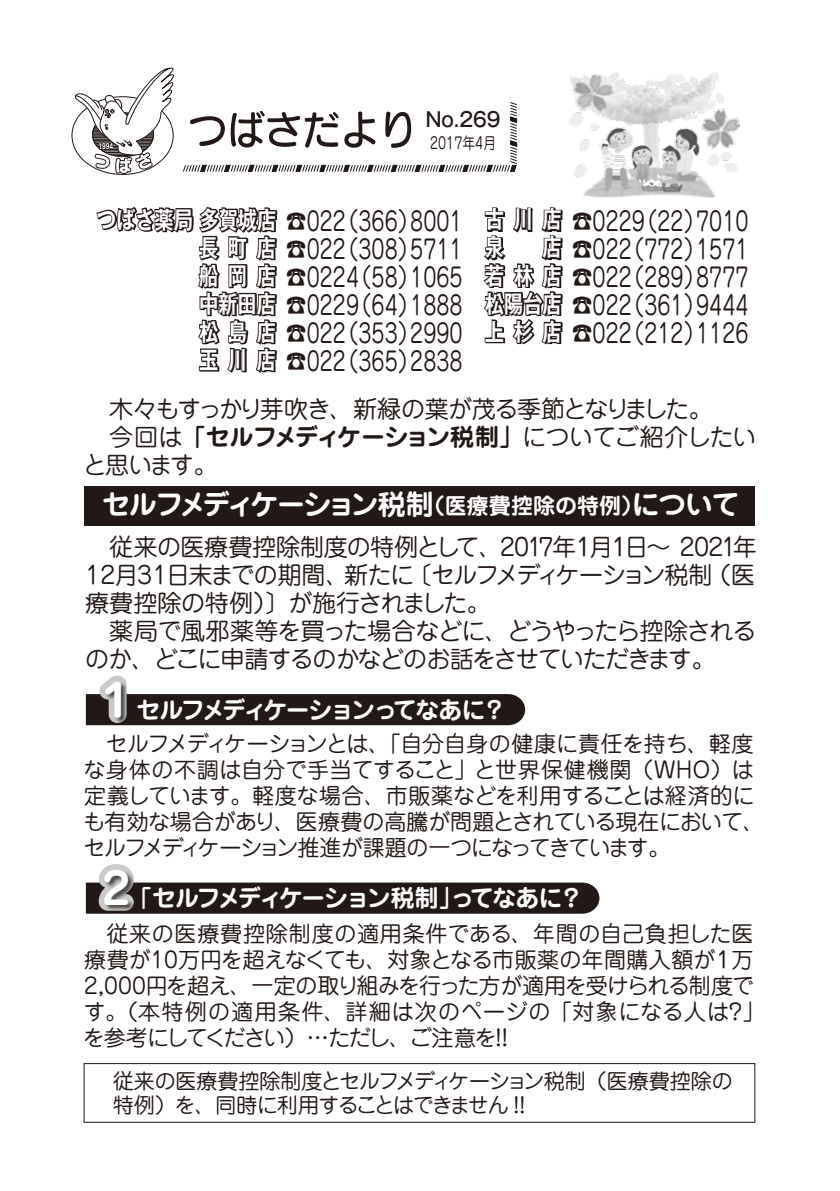
<style>
.page{position:relative;width:840px;height:1191px;background:#fff}
.page>*{position:absolute;margin:0;border:0;box-sizing:border-box;transform-origin:0 0}
.t1{font:700 28px "Jun 501 Pro";letter-spacing:-.055em;color:#fff}
.t2{font:26px/28px "Jun 201 Pro";color:#221815;text-align:justify;scale:.8 1}
.t3{font:24px/28px "Jun 201 Pro";letter-spacing:-.055em;color:#221815}
.t4{font:700 24px "Jun 501 Pro";letter-spacing:-.07em;color:#221815}
.t5{font:24px "Jun 201 Pro";letter-spacing:-.075em;color:#221815}
.t6{font:700 24px/28px "Gothic MB101 Pro De";letter-spacing:.5em;color:#fff;text-align:justify;scale:.8 1}
.t7{font:700 23.8px "Jun 501 Pro";letter-spacing:-.085em;color:#fff}
.t8{font:22px/26px "Jun 201 Pro";letter-spacing:-.01em;color:#221815}
.t9{font:21px/24px "Jun 201 Pro";letter-spacing:-.035em;color:#221815}
.t10{font:500 20px "Gothic MB101 Pro";color:#221815;scale:.9 1}
.t11{font:16px "Jun 201 Pro";color:#221815;scale:.8 1}
.s1{font-family:"Gothic MB101 Pro De";font-weight:700;font-size:24px;color:#fff}
.s2{font-family:"Jun 201 Pro";font-weight:400}
.s3{font-size:22px}
.s4{font-size:43.8px;color:#c9caca}
</style>
<div class="page">
<img style="left:569px;top:72px;width:169px;height:125px">
<svg style="left:183px;top:102px;width:334px;height:70px"></svg>
<svg style="left:74px;top:67px;width:100px;height:108px"></svg>
<svg style="left:483px;top:207px;width:80px;height:138px"></svg>
<svg style="left:96px;top:206px;width:182px;height:167px"></svg>
<div style="left:84px;top:486px;width:670px;height:39px;background:#221815"></div>
<div style="left:84px;top:1063px;width:670px;height:59px;border:1px solid #221815"></div>
<svg style="left:86px;top:675px;width:439px;height:51px"></svg>
<img style="left:92px;top:676px;width:54px;height:50px">
<svg style="left:86px;top:874px;width:513px;height:40px"></svg>
<img style="left:100px;top:864px;width:38px;height:50px">
<p class="t10" style="left:425px;top:103px;width:84px">No.269</p>
<p class="t11" style="left:430px;top:130px;width:84px">2017年4月</p>
<p class="t2" style="left:199px;top:204px;width:331px;text-indent:-102px"><span class="s1">つばさ薬局 多賀城店</span> ☎022（366）8001<span class="s1">長町店</span> ☎022（308）5711<span class="s1">船岡店</span> ☎0224（58）1065<span class="s1">中新田店</span> ☎0229（64）1888<span class="s1">松島店</span> ☎022（353）2990<span class="s1">玉川店</span> ☎022（365）2838</p>
<p class="t6" style="left:199px;top:231px;width:98px">長町店船岡店中新田店松島店玉川店</p>
<p class="t2" style="left:484px;top:204px;width:331px"><span class="s1">古川店</span> ☎0229（22）7010<span class="s1">泉　　店</span> ☎022（772）1571<span class="s1">若林店</span> ☎022（289）8777<span class="s1">松陽台店</span> ☎022（361）9444<span class="s1">上杉店</span> ☎022（212）1126</p>
<p class="t5" style="left:85px;top:390px;width:628px">　木々もすっかり芽吹き、新緑の葉が茂る季節となりました。</p>
<p class="t4" style="left:85px;top:418px;width:672px"><span class="s2">　今回は</span>「セルフメディケーション税制」<span class="s2">についてご紹介したい</span></p>
<p class="t3" style="left:83px;top:448px;width:135px">と思います。</p>
<p class="t1" style="left:102px;top:482px;width:639px">セルフメディケーション税制<span class="s3">（医療費控除の特例）</span>について</p>
<p class="t3" style="left:85px;top:530px;width:673px;text-indent:24px">従来の医療費控除制度の特例として、2017年１月１日～ 2021年<br>12月31日末までの期間、新たに〔セルフメディケーション税制（医療費控除の特例）〕が施行されました。<br>　薬局で風邪薬等を買った場合などに、どうやったら控除されるのか、どこに申請するのかなどのお話をさせていただきます。</p>
<p class="t7" style="left:94px;top:690px;width:413px"><span class="s4">１</span>セルフメディケーションってなあに？</p>
<p class="t8" style="left:83px;top:728px;width:682px">　セルフメディケーションとは、「自分自身の健康に責任を持ち、軽度な身体の不調は自分で手当てすること」と世界保健機関（ＷＨＯ）は定義しています。軽度な場合、市販薬などを利用することは経済的にも有効な場合があり、医療費の高騰が問題とされている現在において、セルフメディケーション推進が課題の一つになってきています。</p>
<p class="t7" style="left:102px;top:879px;width:482px"><span class="s4">2</span>「セルフメディケーション税制」ってなあに？</p>
<p class="t8" style="left:83px;top:918px;width:682px">　従来の医療費控除制度の適用条件である、年間の自己負担した医療費が10万円を超えなくても、対象となる市販薬の年間購入額が１万2,000円を超え、一定の取り組みを行った方が適用を受けられる制度です。（本特例の適用条件、詳細は次のページの「対象になる人は？」を参考にしてください）…ただし、ご注意を!!　</p>
<p class="t9" style="left:113px;top:1066px;width:621px">従来の医療費控除制度とセルフメディケーション税制（医療費控除の特例）を、同時に利用することはできません !!</p>
</div>
